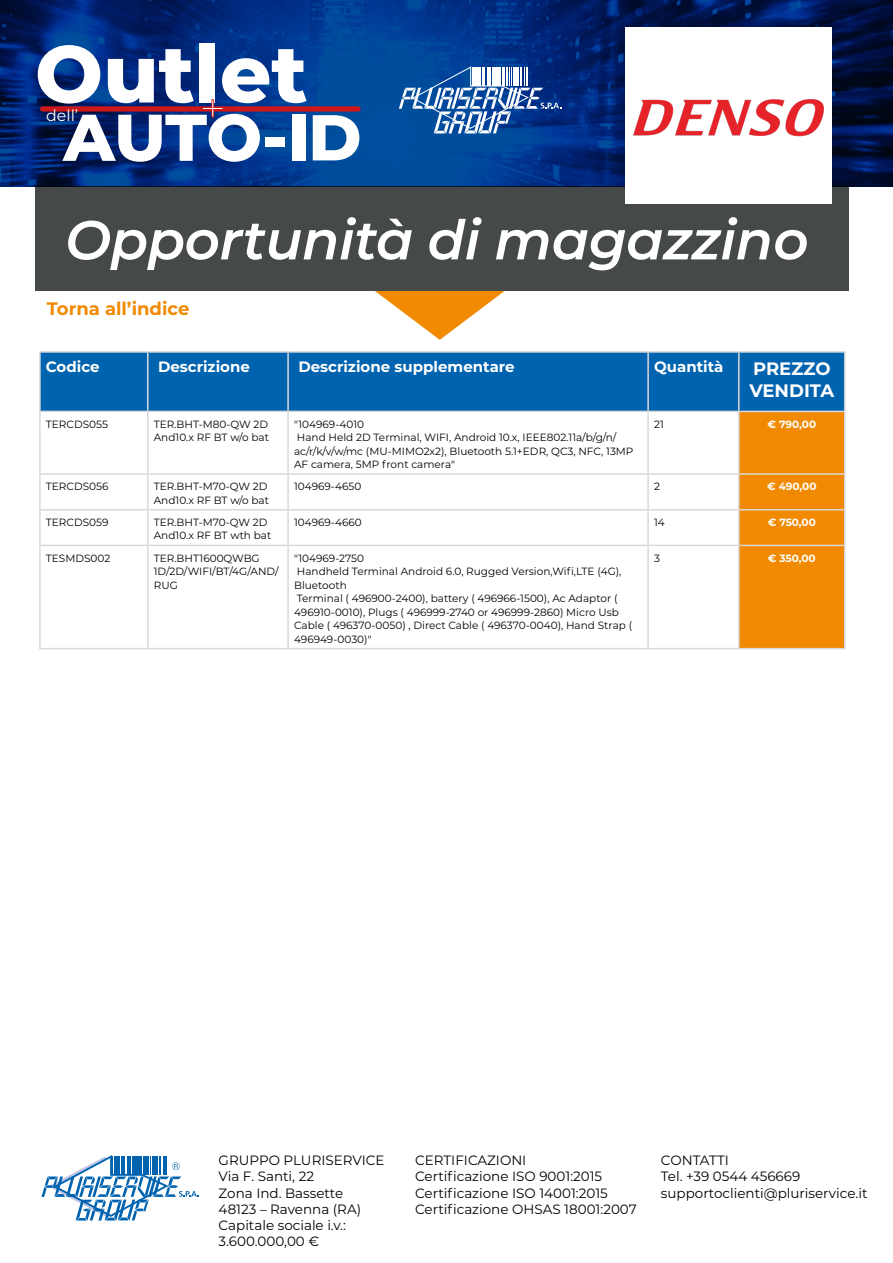
<style>
.page{position:relative;width:893px;height:1263px;background:#fff}
.page>*{position:absolute;margin:0;border:0;box-sizing:border-box;transform-origin:0 0}
.t1{font:800 80.4px "Montserrat";color:#fff}
.t2{font:italic 600 54.75px "Montserrat";letter-spacing:-.01em;color:#fff}
.t3{font:700 18px "Montserrat";color:#f18a00}
.t4{font:700 18px/21.6px "Montserrat";color:#fff}
.t5{font:15.75px "Montserrat";color:#fff}
.t6{font:700 15px "Montserrat";color:#fff}
.t7{font:13.5px/16.2px "Montserrat";color:#000}
.t8{font:10.5px/13.5px "Montserrat";color:#000}
.t9{font:700 10.5px "Montserrat";color:#fff}
</style>
<div class="page">
<svg style="left:41px;top:1155px;width:158px;height:65px"></svg>
<img style="left:0;top:0;width:893px;height:186px">
<svg style="left:399px;top:66px;width:162px;height:67px"></svg>
<svg style="left:313px;top:115px;width:46px;height:45px"></svg>
<div style="left:265px;top:137px;width:20px;height:10px;background:#fff"></div>
<div style="left:292px;top:115px;width:13px;height:46px;background:#fff"></div>
<div style="left:43px;top:106px;width:315px;height:6px;background:#cd1719"></div>
<hr style="left:211px;top:100px;width:3px;height:17px;background:#cd1719">
<svg style="left:62px;top:101px;width:198px;height:61px"></svg>
<div style="left:35px;top:186px;width:813px;height:105px;background:#46494a"></div>
<svg style="left:375px;top:291px;width:130px;height:49px"></svg>
<div style="left:625px;top:28px;width:207px;height:176px;background:#fff"></div>
<img style="left:633px;top:99px;width:191px;height:38px">
<div style="left:41px;top:353px;width:803px;height:58px;background:#0063af"></div>
<div style="left:740px;top:412px;width:104px;height:236px;background:#f18a00"></div>
<hr style="left:39px;top:351px;width:109px;height:2px;background:#dadada">
<hr style="left:39px;top:353px;width:2px;height:58px;background:#dadada">
<hr style="left:148px;top:351px;width:140px;height:2px;background:#dadada">
<hr style="left:147px;top:353px;width:2px;height:58px;background:#dadada">
<hr style="left:288px;top:351px;width:360px;height:2px;background:#dadada">
<hr style="left:287px;top:353px;width:2px;height:58px;background:#dadada">
<hr style="left:648px;top:351px;width:91px;height:2px;background:#dadada">
<hr style="left:647px;top:353px;width:2px;height:58px;background:#dadada">
<hr style="left:739px;top:351px;width:106px;height:2px;background:#dadada">
<hr style="left:738px;top:353px;width:2px;height:58px;background:#dadada">
<hr style="left:844px;top:353px;width:1px;height:58px;background:#dadada">
<hr style="left:39px;top:411px;width:109px;height:1px;background:#dadada">
<hr style="left:39px;top:412px;width:2px;height:61px;background:#dadada">
<hr style="left:148px;top:411px;width:140px;height:1px;background:#dadada">
<hr style="left:147px;top:412px;width:2px;height:61px;background:#dadada">
<hr style="left:288px;top:411px;width:360px;height:1px;background:#dadada">
<hr style="left:287px;top:412px;width:2px;height:61px;background:#dadada">
<hr style="left:648px;top:411px;width:91px;height:1px;background:#dadada">
<hr style="left:647px;top:412px;width:2px;height:61px;background:#dadada">
<hr style="left:739px;top:411px;width:106px;height:1px;background:#dadada">
<hr style="left:738px;top:412px;width:2px;height:61px;background:#dadada">
<hr style="left:844px;top:412px;width:1px;height:61px;background:#dadada">
<hr style="left:39px;top:473px;width:109px;height:2px;background:#dadada">
<hr style="left:39px;top:475px;width:2px;height:34px;background:#dadada">
<hr style="left:148px;top:473px;width:140px;height:2px;background:#dadada">
<hr style="left:147px;top:475px;width:2px;height:34px;background:#dadada">
<hr style="left:288px;top:473px;width:360px;height:2px;background:#dadada">
<hr style="left:287px;top:475px;width:2px;height:34px;background:#dadada">
<hr style="left:648px;top:473px;width:91px;height:2px;background:#dadada">
<hr style="left:647px;top:475px;width:2px;height:34px;background:#dadada">
<hr style="left:739px;top:473px;width:106px;height:2px;background:#dadada">
<hr style="left:738px;top:475px;width:2px;height:34px;background:#dadada">
<hr style="left:844px;top:475px;width:1px;height:34px;background:#dadada">
<hr style="left:39px;top:509px;width:109px;height:1px;background:#dadada">
<hr style="left:39px;top:510px;width:2px;height:35px;background:#dadada">
<hr style="left:148px;top:509px;width:140px;height:1px;background:#dadada">
<hr style="left:147px;top:510px;width:2px;height:35px;background:#dadada">
<hr style="left:288px;top:509px;width:360px;height:1px;background:#dadada">
<hr style="left:287px;top:510px;width:2px;height:35px;background:#dadada">
<hr style="left:648px;top:509px;width:91px;height:1px;background:#dadada">
<hr style="left:647px;top:510px;width:2px;height:35px;background:#dadada">
<hr style="left:739px;top:509px;width:106px;height:1px;background:#dadada">
<hr style="left:738px;top:510px;width:2px;height:35px;background:#dadada">
<hr style="left:844px;top:510px;width:1px;height:35px;background:#dadada">
<hr style="left:39px;top:545px;width:109px;height:1px;background:#dadada">
<hr style="left:39px;top:546px;width:2px;height:102px;background:#dadada">
<hr style="left:148px;top:545px;width:140px;height:1px;background:#dadada">
<hr style="left:147px;top:546px;width:2px;height:102px;background:#dadada">
<hr style="left:288px;top:545px;width:360px;height:1px;background:#dadada">
<hr style="left:287px;top:546px;width:2px;height:102px;background:#dadada">
<hr style="left:648px;top:545px;width:91px;height:1px;background:#dadada">
<hr style="left:647px;top:546px;width:2px;height:102px;background:#dadada">
<hr style="left:739px;top:545px;width:106px;height:1px;background:#dadada">
<hr style="left:738px;top:546px;width:2px;height:102px;background:#dadada">
<hr style="left:844px;top:546px;width:1px;height:102px;background:#dadada">
<hr style="left:39px;top:648px;width:109px;height:1px;background:#dadada">
<hr style="left:148px;top:648px;width:140px;height:1px;background:#dadada">
<hr style="left:288px;top:648px;width:360px;height:1px;background:#dadada">
<hr style="left:648px;top:648px;width:91px;height:1px;background:#dadada">
<hr style="left:739px;top:648px;width:106px;height:1px;background:#dadada">
<h1 class="t1" style="left:35px;top:15px;width:274px">Outlet</h1>
<h3 class="t5" style="left:46px;top:105px;width:34px">dell’</h3>
<h2 class="t2" style="left:65px;top:201px;width:745px">Opportunità di magazzino</h2>
<h3 class="t3" style="left:47px;top:296px;width:144px">Torna all’indice</h3>
<h3 class="t6" style="left:46px;top:356px;width:55px">Codice</h3>
<h3 class="t6" style="left:158px;top:356px;width:94px">Descrizione</h3>
<h3 class="t6" style="left:298px;top:356px;width:218px">Descrizione supplementare</h3>
<h3 class="t6" style="left:654px;top:356px;width:71px">Quantità</h3>
<h3 class="t4" style="left:749px;top:357px;width:86px">PREZZO<br>VENDITA</h3>
<p class="t8" style="left:46px;top:417px;width:64px">TERCDS055</p>
<p class="t8" style="left:154px;top:417px;width:117px">TER.BHT-M80-QW 2D<br>And10.x RF BT w/o bat</p>
<p class="t8" style="left:294px;top:417px;width:341px">"104969-4010<br>Hand Held 2D Terminal, WIFI, Android 10.x, IEEE802.11a/b/g/n/ ac/r/k/v/w/mc (MU-MIMO2x2), Bluetooth 5.1+EDR, QC3, NFC, 13MP AF camera, 5MP front camera"</p>
<p class="t8" style="left:654px;top:417px;width:11px">21</p>
<p class="t9" style="left:767px;top:416px;width:50px">€ 790,00</p>
<p class="t8" style="left:46px;top:479px;width:64px">TERCDS056</p>
<p class="t8" style="left:154px;top:479px;width:117px">TER.BHT-M70-QW 2D<br>And10.x RF BT w/o bat</p>
<p class="t8" style="left:294px;top:479px;width:69px">104969-4650</p>
<p class="t8" style="left:654px;top:479px;width:7px">2</p>
<p class="t9" style="left:767px;top:479px;width:51px">€ 490,00</p>
<p class="t8" style="left:46px;top:515px;width:64px">TERCDS059</p>
<p class="t8" style="left:154px;top:515px;width:119px">TER.BHT-M70-QW 2D<br>And10.x RF BT wth bat</p>
<p class="t8" style="left:294px;top:515px;width:69px">104969-4660</p>
<p class="t8" style="left:654px;top:515px;width:12px">14</p>
<p class="t9" style="left:768px;top:515px;width:50px">€ 750,00</p>
<p class="t8" style="left:46px;top:551px;width:66px">TESMDS002</p>
<p class="t8" style="left:154px;top:551px;width:126px">TER.BHT1600QWBG<br>1D/2D/WIFI/BT/4G/AND/<br>RUG</p>
<p class="t8" style="left:294px;top:551px;width:340px">"104969-2750<br>Handheld Terminal Android 6.0, Rugged Version,Wifi,LTE (4G), Bluetooth<br>Terminal ( 496900-2400), battery ( 496966-1500), Ac Adaptor ( 496910-0010), Plugs ( 496999-2740 or 496999-2860) Micro Usb Cable ( 496370-0050) , Direct Cable ( 496370-0040), Hand Strap ( 496949-0030)"</p>
<p class="t8" style="left:654px;top:551px;width:7px">3</p>
<p class="t9" style="left:768px;top:550px;width:49px">€ 350,00</p>
<p class="t7" style="left:219px;top:1152px;width:167px">GRUPPO PLURISERVICE<br>Via F. Santi, 22<br>Zona Ind. Bassette<br>48123 – Ravenna (RA)<br>Capitale sociale i.v.:<br>3.600.000,00 €</p>
<p class="t7" style="left:415px;top:1152px;width:223px">CERTIFICAZIONI<br>Certificazione ISO 9001:2015<br>Certificazione ISO 14001:2015<br>Certificazione OHSAS 18001:2007</p>
<p class="t7" style="left:661px;top:1152px;width:208px">CONTATTI<br>Tel. +39 0544 456669 supportoclienti@pluriservice.it</p>
</div>
